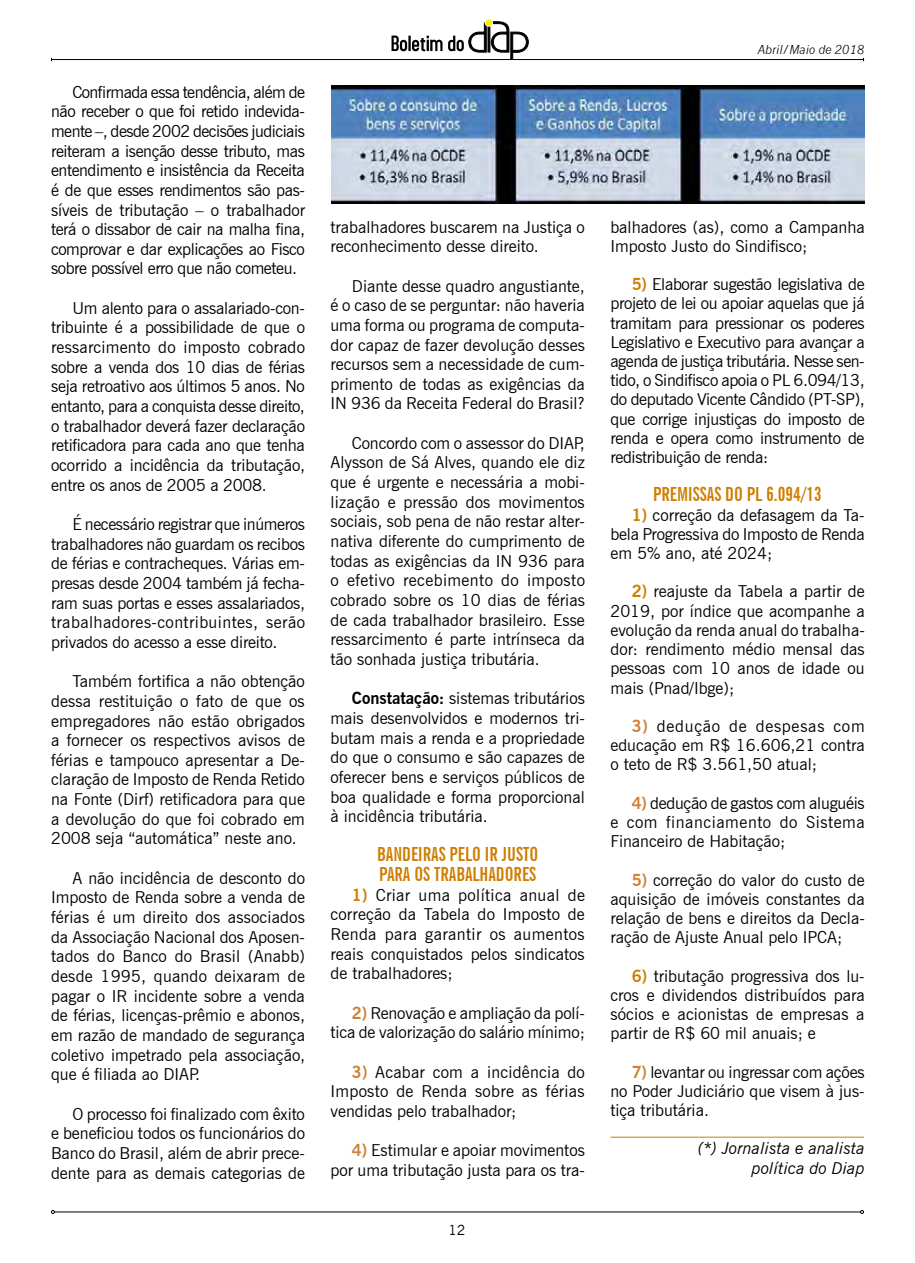
<style>
.page{position:relative;width:915px;height:1263px;background:#fff}
.page>*{position:absolute;margin:0;border:0;box-sizing:border-box;transform-origin:0 0}
.t1{font:700 extra-condensed 19.5px/19.6px "News Gothic BT";color:#ce7e00}
.t2{font:16.5px/19.6px "News Gothic BT";color:#000;text-align:justify}
.t3{font:italic 16.5px/19.6px "News Gothic BT";color:#000;text-align:right}
.t4{font:13.5px "News Gothic";color:#000}
.t5{font:italic 12px "News Gothic";color:#000}
.s1{font-weight:700}
.s2{font-weight:700;color:#ce7e00}
.s3{font-weight:700;color:#ce8035}
</style>
<div class="page">
<hr style="left:54px;top:1211px;width:806px;height:1px;background:#000">
<svg style="left:51px;top:1210px;width:4px;height:4px"></svg>
<svg style="left:859px;top:1210px;width:4px;height:4px"></svg>
<hr style="left:51px;top:59px;width:812px;height:1px;background:#000">
<div style="left:485px;top:19px;width:7px;height:7px;background:#ffed00;border-radius:50%"></div>
<svg style="left:391px;top:22px;width:137px;height:37px"></svg>
<img style="left:331px;top:85px;width:533px;height:118px">
<hr style="left:610px;top:1137px;width:253px;height:1px;background:#ce7e00">
<p class="t2" style="left:51px;top:82px;width:255px;text-indent:21px">Confirmada essa tendência, além de não receber o que foi retido indevida&shy;mente –, desde 2002 decisões judiciais reiteram a isenção desse tributo, mas entendimento e insistência da Receita é de que esses rendimentos são pas&shy;síveis de tributação – o trabalhador terá o dissabor de cair na malha fina, comprovar e dar explicações ao Fisco sobre possível erro que não cometeu.</p>
<p class="t2" style="left:51px;top:298px;width:255px;text-indent:21px">Um alento para o assalariado-con&shy;tribuinte é a possibilidade de que o ressarcimento do imposto cobrado sobre a venda dos 10 dias de férias seja retroativo aos últimos 5 anos. No entanto, para a conquista desse direito, o trabalhador deverá fazer declaração retificadora para cada ano que tenha ocorrido a incidência da tributação, entre os anos de 2005 a 2008.</p>
<p class="t2" style="left:51px;top:514px;width:255px;text-indent:21px">É necessário registrar que inúmeros trabalhadores não guardam os recibos de férias e contracheques. Várias em&shy;presas desde 2004 também já fecha&shy;ram suas portas e esses assalariados, trabalhadores-contribuintes, serão privados do acesso a esse direito.</p>
<p class="t2" style="left:51px;top:671px;width:255px;text-indent:21px">Também fortifica a não obtenção dessa restituição o fato de que os empregadores não estão obrigados a fornecer os respectivos avisos de férias e tampouco apresentar a De&shy;claração de Imposto de Renda Retido na Fonte (Dirf) retificadora para que a devolução do que foi cobrado em 2008 seja “automática” neste ano.</p>
<p class="t2" style="left:51px;top:868px;width:255px;text-indent:21px">A não incidência de desconto do Imposto de Renda sobre a venda de férias é um direito dos associados da Associação Nacional dos Aposen&shy;tados do Banco do Brasil (Anabb) desde 1995, quando deixaram de pagar o IR incidente sobre a venda de férias, licenças-prêmio e abonos, em razão de mandado de segurança coletivo impetrado pela associação, que é filiada ao DIAP.</p>
<p class="t2" style="left:51px;top:1104px;width:255px;text-indent:21px">O processo foi finalizado com êxito e beneficiou todos os funcionários do Banco do Brasil, além de abrir prece&shy;dente para as demais categorias de</p>
<p class="t2" style="left:330px;top:217px;width:256px">trabalhadores buscarem na Justiça o reconhecimento desse direito.</p>
<p class="t2" style="left:330px;top:276px;width:256px;text-indent:21px">Diante desse quadro angustiante, é o caso de se perguntar: não haveria uma forma ou programa de computa&shy;dor capaz de fazer devolução desses recursos sem a necessidade de cum&shy;primento de todas as exigências da IN 936 da Receita Federal do Brasil?</p>
<p class="t2" style="left:330px;top:433px;width:256px;text-indent:21px">Concordo com o assessor do DIAP, Alysson de Sá Alves, quando ele diz que é urgente e necessária a mobi&shy;lização e pressão dos movimentos sociais, sob pena de não restar alter&shy;nativa diferente do cumprimento de todas as exigências da IN 936 para o efetivo recebimento do imposto cobrado sobre os 10 dias de férias de cada trabalhador brasileiro. Esse ressarcimento é parte intrínseca da tão sonhada justiça tributária.</p>
<p class="t2" style="left:330px;top:688px;width:256px;text-indent:21px"><span class="s1">Constatação:</span> sistemas tributários mais desenvolvidos e modernos tri&shy;butam mais a renda e a propriedade do que o consumo e são capazes de oferecer bens e serviços públicos de boa qualidade e forma proporcional à incidência tributária.</p>
<p class="t1" style="left:377px;top:844px;width:162px">BANDEIRAS PELO IR JUSTO<br>PARA OS TRABALHADORES</p>
<p class="t2" style="left:330px;top:885px;width:256px;text-indent:21px"><span class="s2">1)</span> Criar uma política anual de correção da Tabela do Imposto de Renda para garantir os aumentos reais conquistados pelos sindicatos de trabalhadores;</p>
<p class="t2" style="left:330px;top:1003px;width:256px;text-align:right"><span class="s3">2)</span> Renovação e ampliação da polí&shy;tica de valorização do salário mínimo;</p>
<p class="t2" style="left:330px;top:1062px;width:256px;text-indent:21px"><span class="s3">3)</span> Acabar com a incidência do Imposto de Renda sobre as férias vendidas pelo trabalhador;</p>
<p class="t2" style="left:330px;top:1140px;width:256px;text-align:right"><span class="s3">4)</span> Estimular e apoiar movimentos por uma tributação justa para os tra-</p>
<p class="t4" style="left:448px;top:1223px;width:18px">12</p>
<p class="t5" style="left:757px;top:43px;width:109px">Abril/Maio de 2018</p>
<p class="t2" style="left:610px;top:217px;width:256px;line-height:19.2px">balhadores (as), como a Campanha<br>Imposto Justo do Sindifisco;</p>
<p class="t2" style="left:610px;top:275px;width:256px;line-height:19.2px;text-indent:21px"><span class="s2">5)</span> Elaborar sugestão legislativa de projeto de lei ou apoiar aquelas que já tramitam para pressionar os poderes Legislativo e Executivo para avançar a agenda de justiça tributária. Nesse sen&shy;tido, o Sindifisco apoia o PL 6.094/13, do deputado Vicente Cândido (PT-SP), que corrige injustiças do imposto de renda e opera como instrumento de redistribuição de renda:</p>
<p class="t1" style="left:653px;top:484px;width:170px">PREMISSAS DO PL 6.094/13</p>
<p class="t2" style="left:610px;top:505px;width:256px;line-height:19.2px;text-indent:21px"><span class="s2">1)</span> correção da defasagem da Ta&shy;bela Progressiva do Imposto de Renda em 5% ano, até 2024;</p>
<p class="t2" style="left:610px;top:582px;width:256px;line-height:19.2px;text-indent:21px"><span class="s2">2)</span> reajuste da Tabela a partir de 2019, por índice que acompanhe a evolução da renda anual do trabalha&shy;dor: rendimento médio mensal das pessoas com 10 anos de idade ou mais (Pnad/Ibge);</p>
<p class="t2" style="left:610px;top:716px;width:256px;line-height:19.2px;text-indent:21px"><span class="s3">3)</span> dedução de despesas com educação em R$ 16.606,21 contra o teto de R$ 3.561,50 atual;</p>
<p class="t2" style="left:610px;top:793px;width:256px;line-height:19.2px;text-indent:21px"><span class="s3">4)</span> dedução de gastos com aluguéis e com financiamento do Sistema Financeiro de Habitação;</p>
<p class="t2" style="left:610px;top:870px;width:256px;line-height:19.2px;text-indent:21px"><span class="s3">5)</span> correção do valor do custo de aquisição de imóveis constantes da relação de bens e direitos da Decla&shy;ração de Ajuste Anual pelo IPCA;</p>
<p class="t2" style="left:610px;top:966px;width:256px;line-height:19.2px;text-indent:21px"><span class="s2">6)</span> tributação progressiva dos lu&shy;cros e dividendos distribuídos para sócios e acionistas de empresas a partir de R$ 60 mil anuais; e</p>
<p class="t2" style="left:610px;top:1062px;width:256px;line-height:19.2px;text-indent:21px"><span class="s3">7)</span> levantar ou ingressar com ações no Poder Judiciário que visem à jus&shy;tiça tributária.</p>
<p class="t3" style="left:697px;top:1138px;width:168px">(*) Jornalista e analista política do Diap</p>
</div>
